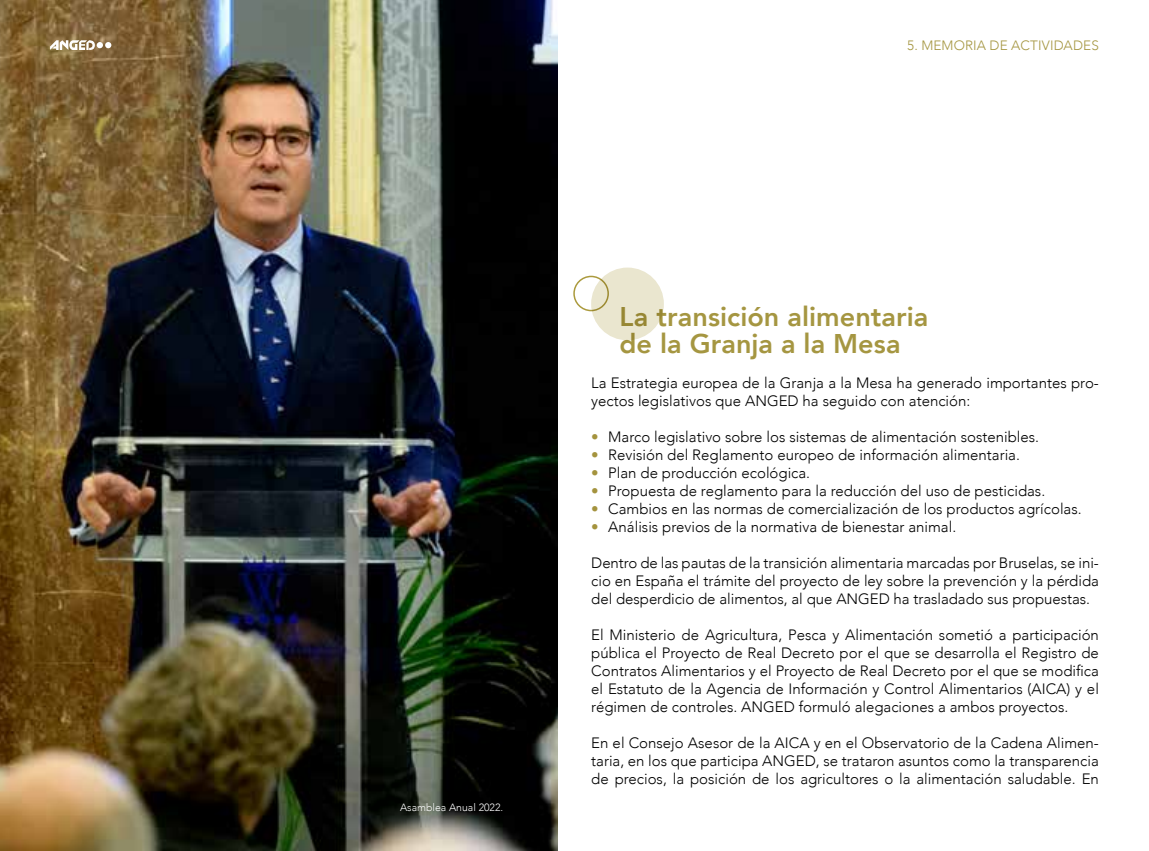
<style>
.page{position:relative;width:1149px;height:851px;background:#fff}
.page>*{position:absolute;margin:0;border:0;box-sizing:border-box;transform-origin:0 0}
.t1{font:800 27px/27px "Avenir";color:#a59641}
.t2{font:300 15px/18px "Avenir";color:#000;text-align:justify}
.t3{font:300 13.5px "Avenir";letter-spacing:.01em;color:#a59641}
.t4{font:300 10.5px "Avenir";color:#fff}
.s1{color:#a4933e}
</style>
<div class="page">
<img style="left:0;top:0;width:557px;height:850px">
<svg style="left:50px;top:40px;width:61px;height:10px"></svg>
<div style="left:573px;top:276px;width:35px;height:35px;border:2px solid #ab9a3d;border-radius:50%"></div>
<div style="left:591px;top:267px;width:72px;height:73px;background:#eae6cf;border-radius:50%"></div>
<p class="t3" style="left:906px;top:37px;width:193px">5. MEMORIA DE ACTIVIDADES</p>
<p class="t4" style="left:400px;top:801px;width:105px">Asamblea Anual 2022.</p>
<h1 class="t1" style="left:619px;top:303px;width:310px">La transición alimentaria de la Granja a la Mesa</h1>
<p class="t2" style="left:591px;top:374px;width:509px">La Estrategia europea de la Granja a la Mesa ha generado importantes pro&shy;yectos legislativos que ANGED ha seguido con atención:</p>
<p class="t2" style="left:591px;top:428px;width:449px"><span class="s1">•</span> Marco legislativo sobre los sistemas de alimentación sostenibles.</p>
<p class="t2" style="left:591px;top:446px;width:430px"><span class="s1">•</span> Revisión del Reglamento europeo de información alimentaria.</p>
<p class="t2" style="left:591px;top:464px;width:220px"><span class="s1">•</span> Plan de producción ecológica.</p>
<p class="t2" style="left:591px;top:482px;width:455px"><span class="s1">•</span> Propuesta de reglamento para la reducción del uso de pesticidas.</p>
<p class="t2" style="left:591px;top:500px;width:492px"><span class="s1">•</span> Cambios en las normas de comercialización de los productos agrícolas.</p>
<p class="t2" style="left:591px;top:518px;width:366px"><span class="s1">•</span> Análisis previos de la normativa de bienestar animal.</p>
<p class="t2" style="left:591px;top:554px;width:509px">Dentro de las pautas de la transición alimentaria marcadas por Bruselas, se ini&shy;cio en España el trámite del proyecto de ley sobre la prevención y la pérdida del desperdicio de alimentos, al que ANGED ha trasladado sus propuestas.</p>
<p class="t2" style="left:591px;top:626px;width:509px">El Ministerio de Agricultura, Pesca y Alimentación sometió a participación pública el Proyecto de Real Decreto por el que se desarrolla el Registro de Contratos Alimentarios y el Proyecto de Real Decreto por el que se modifica el Estatuto de la Agencia de Información y Control Alimentarios (AICA) y el régimen de controles. ANGED formuló alegaciones a ambos proyectos.</p>
<p class="t2" style="left:591px;top:734px;width:509px">En el Consejo Asesor de la AICA y en el Observatorio de la Cadena Alimen&shy;taria, en los que participa ANGED, se trataron asuntos como la transparencia de precios, la posición de los agricultores o la alimentación saludable. En</p>
</div>
